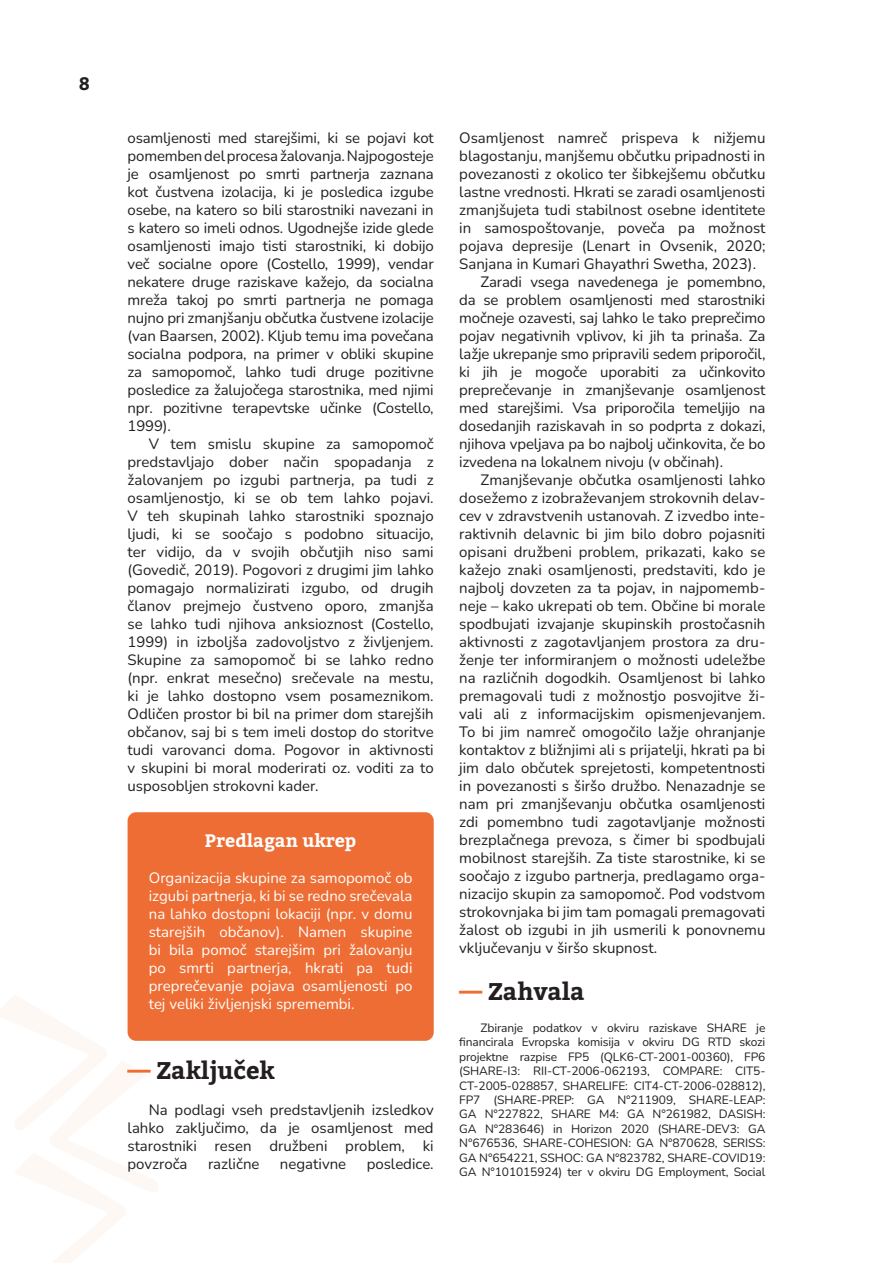
<style>
.page{position:relative;width:893px;height:1263px;background:#fff}
.page>*{position:absolute;margin:0;border:0;box-sizing:border-box;transform-origin:0 0}
.Naslov_1{font:700 24px "Bitter";color:#231f20}
.Naslov_3{font:700 18px "Bitter";color:#fff}
.t1{font:700 18px "Bitter";color:#231f20}
.Besedilo{font:15px/18px "Nunito";color:#231f20;text-align:justify}
.Besedilo-2{font:15px/18px "Nunito";color:#fff;text-align:justify}
.Besedilo-3{font:12px/14.4px "Nunito";letter-spacing:-.01em;color:#231f20;text-align:justify}
.s1{color:#ed6d34}
</style>
<div class="page">
<div style="left:128px;top:812px;width:306px;height:229px;background:#ed6d34;border-radius:9px"></div>
<p class="t1" style="left:79px;top:72px;width:13px">8</p>
<p class="Besedilo" style="left:128px;top:128px;width:308px">osamljenosti med starejšimi, ki se pojavi kot pomemben del procesa žalovanja. Najpogosteje je osamljenost po smrti partnerja zaznana kot čustvena izolacija, ki je posledica izgube osebe, na katero so bili starostniki navezani in s katero so imeli odnos. Ugodnejše izide glede osamljenosti imajo tisti starostniki, ki dobijo več socialne opore (Costello, 1999), vendar nekatere druge raziskave kažejo, da socialna mreža takoj po smrti partnerja ne pomaga nujno pri zmanjšanju občutka čustvene izolacije (van Baarsen, 2002). Kljub temu ima povečana socialna podpora, na primer v obliki skupine za samopomoč, lahko tudi druge pozitivne posledice za žalujočega starostnika, med njimi npr. pozitivne terapevtske učinke (Costello, 1999).</p>
<p class="Besedilo" style="left:128px;top:434px;width:308px;text-indent:21px">V tem smislu skupine za samopomoč predstavljajo dober način spopadanja z žalovanjem po izgubi partnerja, pa tudi z osamljenostjo, ki se ob tem lahko pojavi.<br>V teh skupinah lahko starostniki spoznajo ljudi, ki se soočajo s podobno situacijo, ter vidijo, da v svojih občutjih niso sami (Govedič, 2019). Pogovori z drugimi jim lahko pomagajo normalizirati izgubo, od drugih članov prejmejo čustveno oporo, zmanjša se lahko tudi njihova anksioznost (Costello, 1999) in izboljša zadovoljstvo z življenjem.<br>Skupine za samopomoč bi se lahko redno (npr. enkrat mesečno) srečevale na mestu, ki je lahko dostopno vsem posameznikom.<br>Odličen prostor bi bil na primer dom starejših občanov, saj bi s tem imeli dostop do storitve tudi varovanci doma. Pogovor in aktivnosti v skupini bi moral moderirati oz. voditi za to usposobljen strokovni kader.</p>
<p class="Naslov_3" style="left:205px;top:829px;width:153px">Predlagan ukrep</p>
<p class="Besedilo-2" style="left:149px;top:869px;width:265px">Organizacija skupine za samopomoč ob izgubi partnerja, ki bi se redno srečevala na lahko dostopni lokaciji (npr. v domu starejših občanov). Namen skupine bi bila pomoč starejšim pri žalovanju po smrti partnerja, hkrati pa tudi preprečevanje pojava osamljenosti po tej veliki življenjski spremembi.</p>
<p class="Naslov_1" style="left:128px;top:1054px;width:149px"><span class="s1">—</span> Zaključek</p>
<p class="Besedilo" style="left:128px;top:1100px;width:308px;text-indent:21px">Na podlagi vseh predstavljenih izsledkov lahko zaključimo, da je osamljenost med starostniki resen družbeni problem, ki povzroča</p>
<p class="Besedilo" style="left:208px;top:1154px;width:53px">različne</p>
<p class="Besedilo" style="left:280px;top:1154px;width:68px">negativne</p>
<p class="Besedilo" style="left:367px;top:1154px;width:69px">posledice.</p>
<p class="Besedilo" style="left:459px;top:128px;width:308px">Osamljenost namreč prispeva k nižjemu blagostanju, manjšemu občutku pripadnosti in povezanosti z okolico ter šibkejšemu občutku lastne vrednosti. Hkrati se zaradi osamljenosti zmanjšujeta tudi stabilnost osebne identitete in samospoštovanje, poveča pa možnost pojava depresije (Lenart in Ovsenik, 2020; Sanjana in Kumari Ghayathri Swetha, 2023).</p>
<p class="Besedilo" style="left:459px;top:272px;width:308px;text-indent:21px">Zaradi vsega navedenega je pomembno, da se problem osamljenosti med starostniki močneje ozavesti, saj lahko le tako preprečimo pojav negativnih vplivov, ki jih ta prinaša. Za lažje ukrepanje smo pripravili sedem priporočil, ki jih je mogoče uporabiti za učinkovito preprečevanje in zmanjševanje osamljenost med starejšimi. Vsa priporočila temeljijo na dosedanjih raziskavah in so podprta z dokazi, njihova vpeljava pa bo najbolj učinkovita, če bo izvedena na lokalnem nivoju (v občinah).</p>
<p class="Besedilo" style="left:459px;top:470px;width:308px;text-indent:21px">Zmanjševanje občutka osamljenosti lahko dosežemo z izobraževanjem strokovnih delav&shy;cev v zdravstvenih ustanovah. Z izvedbo inte&shy;raktivnih delavnic bi jim bilo dobro pojasniti opisani družbeni problem, prikazati, kako se kažejo znaki osamljenosti, predstaviti, kdo je najbolj dovzeten za ta pojav, in najpomemb&shy;neje – kako ukrepati ob tem. Občine bi morale spodbujati izvajanje skupinskih prostočasnih aktivnosti z zagotavljanjem prostora za dru&shy;ženje ter informiranjem o možnosti udeležbe na različnih dogodkih. Osamljenost bi lahko premagovali tudi z možnostjo posvojitve ži&shy;vali ali z informacijskim opismenjevanjem.<br>To bi jim namreč omogočilo lažje ohranjanje kontaktov z bližnjimi ali s prijatelji, hkrati pa bi jim dalo občutek sprejetosti, kompetentnosti in povezanosti s širšo družbo. Nenazadnje se nam pri zmanjševanju občutka osamljenosti zdi pomembno tudi zagotavljanje možnosti brezplačnega prevoza, s čimer bi spodbujali mobilnost starejših. Za tiste starostnike, ki se soočajo z izgubo partnerja, predlagamo orga&shy;nizacijo skupin za samopomoč. Pod vodstvom strokovnjaka bi jim tam pomagali premagovati žalost ob izgubi in jih usmerili k ponovnemu vključevanju v širšo skupnost.</p>
<p class="Naslov_1" style="left:459px;top:975px;width:127px"><span class="s1">—</span> Zahvala</p>
<p class="Besedilo-3" style="left:459px;top:1020px;width:308px;text-indent:21px">Zbiranje podatkov v okviru raziskave SHARE je financirala Evropska komisija v okviru DG RTD skozi projektne razpise FP5 (QLK6-CT-2001-00360), FP6 (SHARE-I3: RII-CT-2006-062193, COMPARE: CIT5- CT-2005-028857, SHARELIFE: CIT4-CT-2006-028812), FP7 (SHARE-PREP: GA N°211909, SHARE-LEAP:<br>GA N°227822, SHARE M4: GA N°261982, DASISH:<br>GA N°283646) in Horizon 2020 (SHARE-DEV3: GA N°676536, SHARE-COHESION: GA N°870628, SERISS:<br>GA N°654221, SSHOC: GA N°823782, SHARE-COVID19:<br>GA N°101015924) ter v okviru DG Employment, Social</p>
</div>
